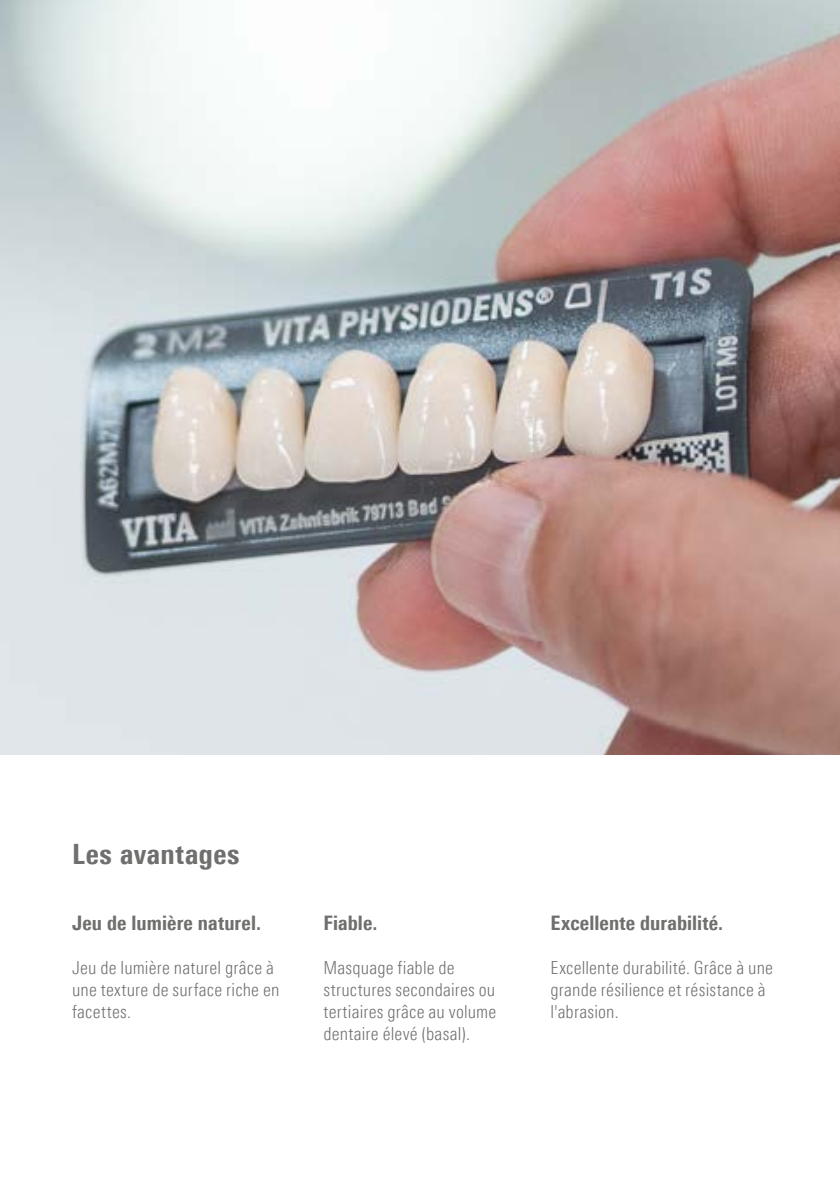
<style>
.page{position:relative;width:840px;height:1191px;background:#fff}
.page>*{position:absolute;margin:0;border:0;box-sizing:border-box;transform-origin:0 0}
.t1{font:800 condensed 28px "Univers Next Pro";letter-spacing:.02em;color:#6f6f6e}
.t2{font:800 condensed 20px "Univers Next Pro";letter-spacing:.005em;color:#6f6f6e}
.t3{font:300 condensed 18px/22px "Univers Next Pro";letter-spacing:.01em;color:#6f6f6e}
</style>
<div class="page">
<img style="left:0;top:0;width:839px;height:754px">
<h1 class="t1" style="left:72px;top:837px;width:169px">Les avantages</h1>
<p class="t2" style="left:72px;top:911px;width:190px">Jeu de lumière naturel.</p>
<p class="t3" style="left:72px;top:957px;width:209px">Jeu de lumière naturel grâce à une texture de surface riche en facettes.</p>
<p class="t2" style="left:323px;top:911px;width:55px">Fiable.</p>
<p class="t3" style="left:323px;top:957px;width:174px">Masquage fiable de structures secondaires ou tertiaires grâce au volume dentaire élevé (basal).</p>
<p class="t2" style="left:550px;top:911px;width:174px">Excellente durabilité.</p>
<p class="t3" style="left:550px;top:957px;width:224px">Excellente durabilité. Grâce à une grande résilience et résistance à l'abrasion.</p>
</div>
